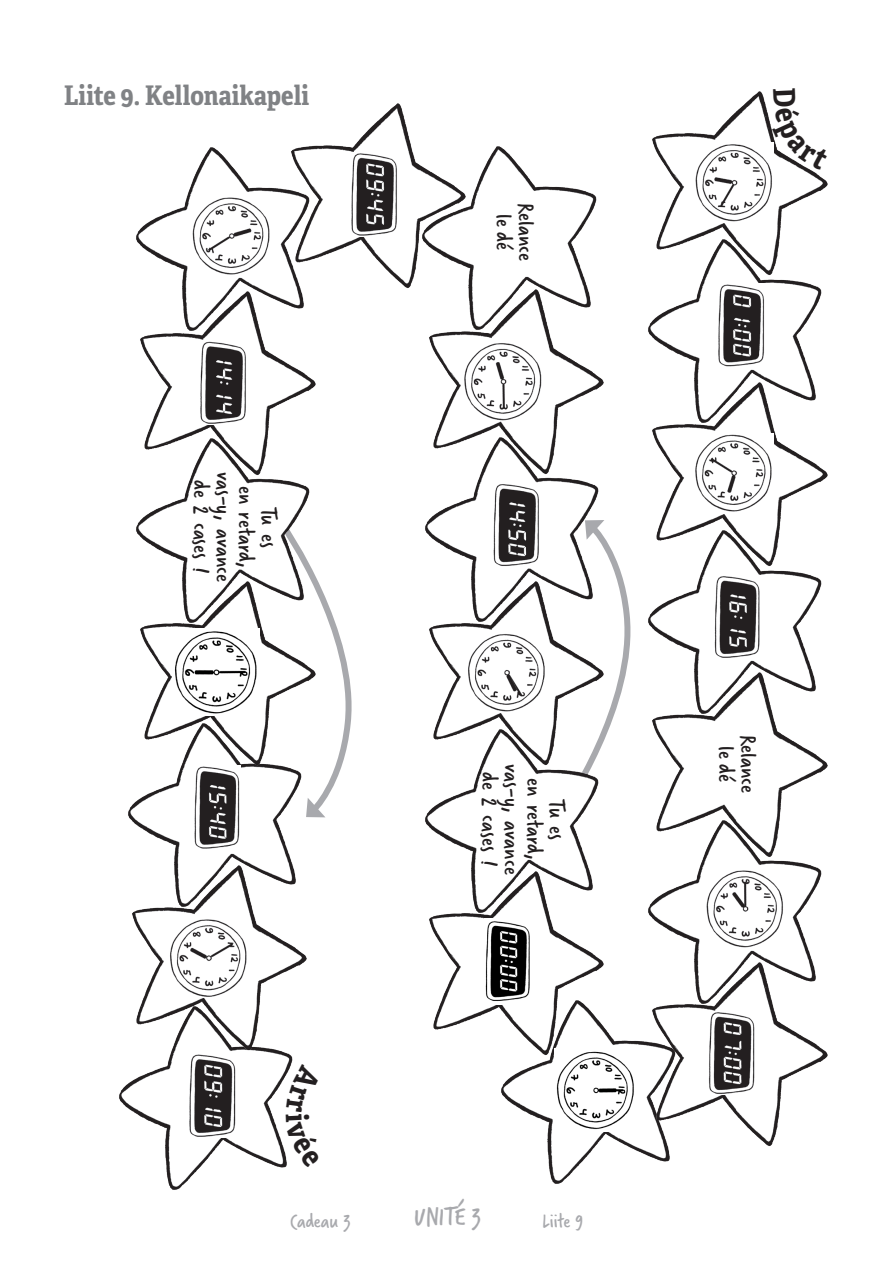
<style>
.page{position:relative;width:893px;height:1263px;background:#fff}
.page>*{position:absolute;margin:0;border:0;box-sizing:border-box;transform-origin:0 0}
.Liite_Otsikko{font:700 27px "Adelle Condensed";color:#808285}
.t1{font:27px "Verveine";color:#a8a9ad}
.Tehtävä_otsikko{font:24px/22.5px "Verveine";color:#231f20;text-align:center}
.Puhekupla_verveine{font:24px/22.5px "Verveine";letter-spacing:-.005em;color:#231f20;text-align:center}
.t2{font:21px "Verveine";color:#a8a9ad}
</style>
<div class="page">
<svg style="left:603px;top:520px;width:28px;height:216px"></svg>
<svg style="left:306px;top:579px;width:46px;height:239px"></svg>
<img style="left:648px;top:279px;width:174px;height:97px">
<img style="left:136px;top:147px;width:148px;height:138px">
<img style="left:425px;top:478px;width:178px;height:97px">
<img style="left:468px;top:146px;width:129px;height:138px">
<img style="left:648px;top:571px;width:174px;height:95px">
<img style="left:136px;top:479px;width:179px;height:96px">
<img style="left:128px;top:770px;width:174px;height:90px">
<img style="left:119px;top:1054px;width:174px;height:136px">
<img style="left:425px;top:770px;width:174px;height:95px">
<img style="left:648px;top:861px;width:174px;height:95px">
<img style="left:501px;top:1030px;width:169px;height:154px">
<img style="left:652px;top:91px;width:176px;height:188px">
<img style="left:429px;top:284px;width:175px;height:194px">
<img style="left:284px;top:103px;width:184px;height:189px">
<img style="left:652px;top:376px;width:176px;height:195px">
<img style="left:140px;top:285px;width:177px;height:194px">
<img style="left:429px;top:575px;width:177px;height:195px">
<img style="left:652px;top:666px;width:176px;height:195px">
<img style="left:140px;top:575px;width:177px;height:195px">
<img style="left:132px;top:860px;width:175px;height:194px">
<img style="left:429px;top:865px;width:177px;height:195px">
<img style="left:646px;top:956px;width:182px;height:194px">
<img style="left:694px;top:142px;width:79px;height:80px">
<img style="left:718px;top:283px;width:47px;height:85px">
<img style="left:484px;top:919px;width:49px;height:85px">
<img style="left:468px;top:633px;width:79px;height:79px">
<img style="left:694px;top:433px;width:79px;height:81px">
<img style="left:172px;top:629px;width:87px;height:86px">
<img style="left:708px;top:1011px;width:48px;height:84px">
<img style="left:189px;top:1054px;width:47px;height:83px">
<img style="left:351px;top:152px;width:48px;height:84px">
<img style="left:193px;top:196px;width:78px;height:79px">
<img style="left:555px;top:1049px;width:80px;height:83px">
<img style="left:199px;top:340px;width:48px;height:84px">
<img style="left:493px;top:483px;width:48px;height:83px">
<img style="left:193px;top:766px;width:48px;height:84px">
<img style="left:714px;top:575px;width:47px;height:83px">
<img style="left:169px;top:919px;width:78px;height:78px">
<img style="left:705px;top:868px;width:79px;height:80px">
<img style="left:463px;top:342px;width:79px;height:78px">
<svg style="left:286px;top:1064px;width:7px;height:104px"></svg>
<svg style="left:772px;top:91px;width:56px;height:80px"></svg>
<p class="Liite_Otsikko" style="left:64px;top:76px;width:247px">Liite 9. Kellonaikapeli</p>
<p class="Tehtävä_otsikko" style="left:280px;top:472px;width:112px;rotate:90deg">Tu es<br>en retard, vas-y, avance de 2 cases !</p>
<p class="Puhekupla_verveine" style="left:537px;top:203px;width:59px;rotate:90deg">Relance le dé</p>
<p class="Tehtävä_otsikko" style="left:568px;top:764px;width:112px;rotate:90deg">Tu es<br>en retard, vas-y, avance de 2 cases !</p>
<p class="t2" style="left:290px;top:1206px;width:62px">Cadeau 3</p>
<p class="t1" style="left:414px;top:1198px;width:69px">UNITÉ 3</p>
<p class="t2" style="left:542px;top:1206px;width:42px">Liite 9</p>
<p class="Puhekupla_verveine" style="left:760px;top:735px;width:59px;rotate:90deg">Relance le dé</p>
</div>
